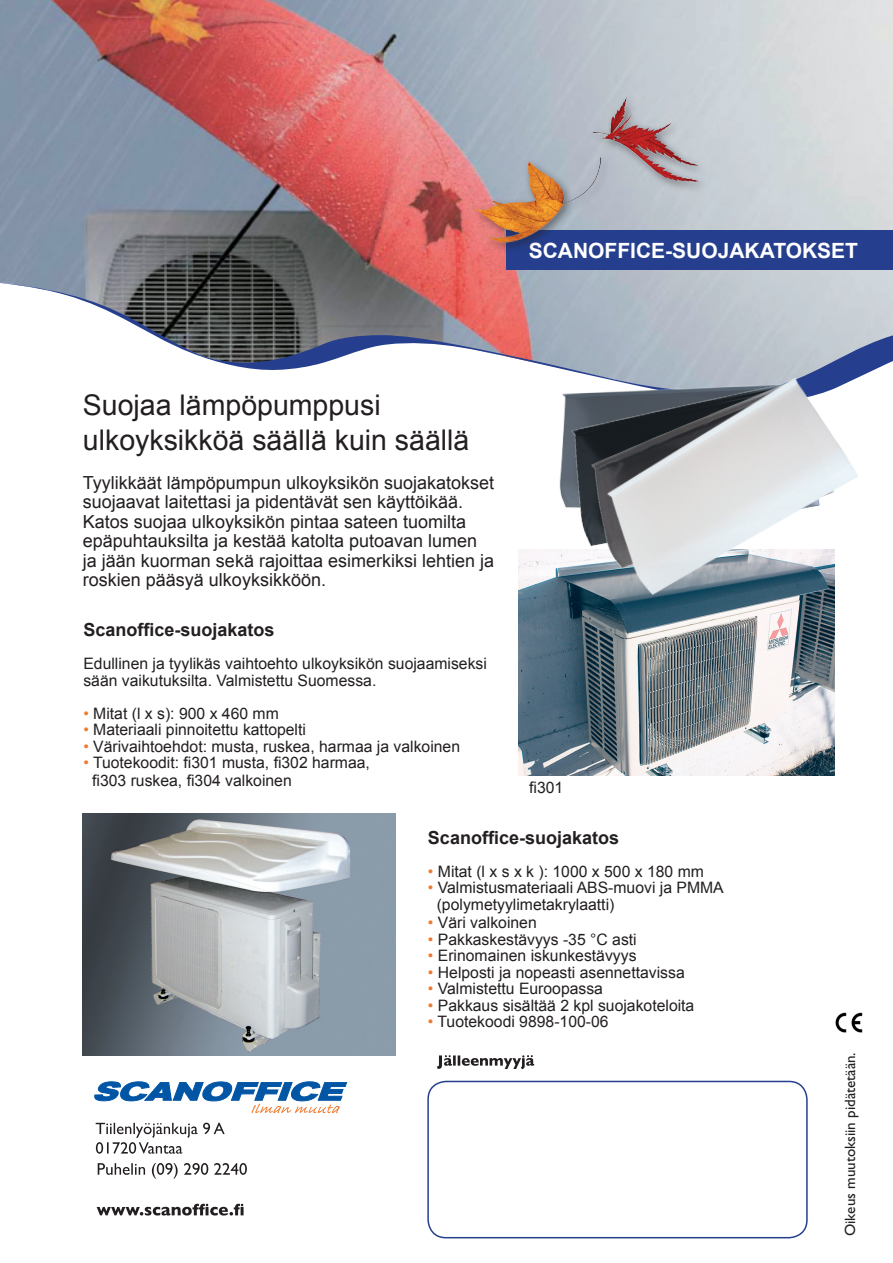
<style>
.page{position:relative;width:893px;height:1263px;background:#fff}
.page>*{position:absolute;margin:0;border:0;box-sizing:border-box;transform-origin:0 0}
.t1{font:28.5px "Arial";color:#231f20}
.t2{font:700 21px "Arial";color:#fff}
.t3{font:18px/19.5px "Arial";color:#231f20}
.t4{font:700 18px "Arial";color:#231f20}
.t5{font:15.75px/16.5px "Arial";color:#231f20}
.t6{font:15px "Gill Sans";color:#231f20}
.s1{color:#ed7a2e}
</style>
<div class="page">
<svg style="left:94px;top:1081px;width:254px;height:32px"></svg>
<div style="left:427px;top:1081px;width:381px;height:157px;border:2px solid #253f8e;border-radius:18px"></div>
<svg style="left:437px;top:1055px;width:97px;height:14px"></svg>
<img style="left:835px;top:1013px;width:27px;height:19px">
<img style="left:0;top:0;width:893px;height:279px">
<div style="left:507px;top:230px;width:386px;height:40px;background:#253f8e"></div>
<svg style="left:0;top:279px;width:893px;height:94px"></svg>
<div style="left:472px;top:93px;width:237px;height:160px;background:#231f20;opacity:.49"></div>
<img style="left:593px;top:97px;width:75px;height:83px">
<img style="left:518px;top:549px;width:316px;height:226px">
<img style="left:560px;top:393px;width:9px;height:161px">
<img style="left:569px;top:373px;width:15px;height:209px">
<img style="left:584px;top:368px;width:284px;height:240px">
<img style="left:82px;top:813px;width:313px;height:242px">
<svg style="left:97px;top:1204px;width:147px;height:11px"></svg>
<svg style="left:98px;top:1163px;width:149px;height:15px"></svg>
<svg style="left:96px;top:1123px;width:129px;height:31px"></svg>
<p class="t2" style="left:529px;top:236px;width:331px">SCANOFFICE-SUOJAKATOKSET</p>
<p class="t1" style="left:83px;top:387px;width:299px">Suojaa lämpöpumppusi</p>
<p class="t1" style="left:83px;top:421px;width:388px">ulkoyksikköä säällä kuin säällä</p>
<p class="t3" style="left:83px;top:473px;width:413px">Tyylikkäät lämpöpumpun ulkoyksikön suojakatokset suojaavat laitettasi ja pidentävät sen käyttöikää.</p>
<p class="t3" style="left:83px;top:512px;width:413px">Katos suojaa ulkoyksikön pintaa sateen tuomilta epäpuhtauksilta ja kestää katolta putoavan lumen ja jään kuorman sekä rajoittaa esimerkiksi lehtien ja roskien pääsyä ulkoyksikköön.</p>
<p class="t4" style="left:83px;top:618px;width:193px">Scanoffice-suojakatos</p>
<p class="t5" style="left:83px;top:655px;width:405px">Edullinen ja tyylikäs vaihtoehto ulkoyksikön suojaamiseksi sään vaikutuksilta. Valmistettu Suomessa.</p>
<p class="t5" style="left:83px;top:705px;width:197px"><span class="s1">•</span> Mitat (l x s): 900 x 460 mm</p>
<p class="t5" style="left:83px;top:721px;width:224px"><span class="s1">•</span> Materiaali pinnoitettu kattopelti</p>
<p class="t5" style="left:83px;top:738px;width:378px"><span class="s1">•</span> Värivaihtoehdot: musta, ruskea, harmaa ja valkoinen</p>
<p class="t5" style="left:92px;top:754px;width:279px;line-height:18px;text-indent:-9px"><span class="s1">•</span> Tuotekoodit: fi301 musta, fi302 harmaa, fi303 ruskea, fi304 valkoinen</p>
<p class="t5" style="left:529px;top:779px;width:36px">fi301</p>
<p class="t4" style="left:428px;top:826px;width:193px">Scanoffice-suojakatos</p>
<p class="t5" style="left:428px;top:863px;width:277px"><span class="s1">•</span> Mitat (l x s x k ): 1000 x 500 x 180 mm</p>
<p class="t5" style="left:437px;top:880px;width:289px;text-indent:-9px"><span class="s1">•</span> Valmistusmateriaali ABS-muovi ja PMMA (polymetyylimetakrylaatti)</p>
<p class="t5" style="left:428px;top:914px;width:110px"><span class="s1">•</span> Väri valkoinen</p>
<p class="t5" style="left:428px;top:931px;width:210px"><span class="s1">•</span> Pakkaskestävyys -35 °C asti</p>
<p class="t5" style="left:428px;top:947px;width:210px"><span class="s1">•</span> Erinomainen iskunkestävyys</p>
<p class="t5" style="left:428px;top:964px;width:258px"><span class="s1">•</span> Helposti ja nopeasti asennettavissa</p>
<p class="t5" style="left:428px;top:980px;width:177px"><span class="s1">•</span> Valmistettu Euroopassa</p>
<p class="t5" style="left:428px;top:997px;width:268px"><span class="s1">•</span> Pakkaus sisältää 2 kpl suojakoteloita</p>
<p class="t5" style="left:428px;top:1013px;width:182px"><span class="s1">•</span> Tuotekoodi 9898-100-06</p>
<p class="t6" style="left:841px;top:1236px;width:186px;rotate:-90deg">Oikeus muutoksiin pidätetään.</p>
</div>
